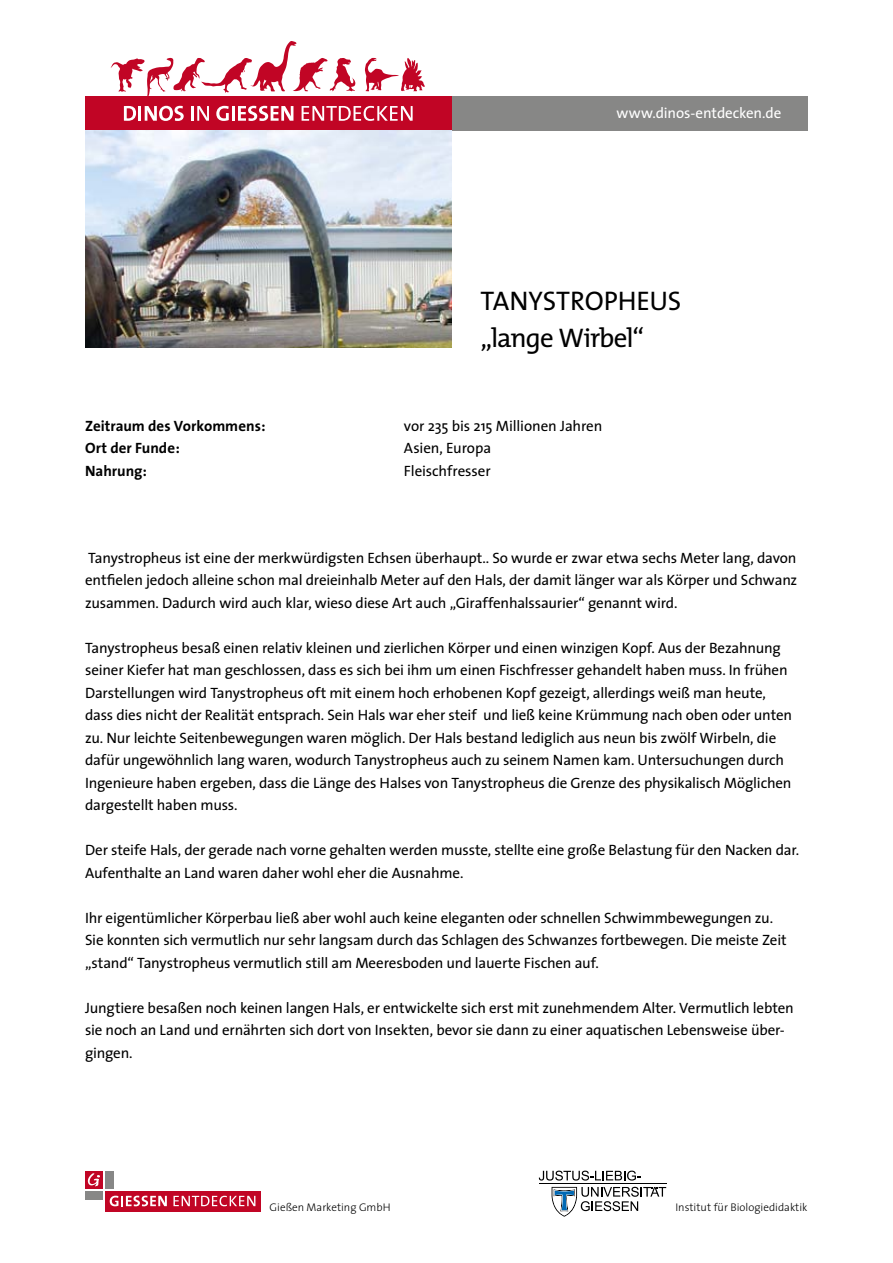
<style>
.page{position:relative;width:893px;height:1263px;background:#fff}
.page>*{position:absolute;margin:0;border:0;box-sizing:border-box;transform-origin:0 0}
.t1{font:27px/37.5px "The Mix";letter-spacing:-.015em;color:#000}
.t2{font:15px/22.5px "The Sans";letter-spacing:-.01em;color:#000}
.t3{font:700 15px "The Sans";color:#000}
.t4{font:15px "The Sans";letter-spacing:-.005em;color:#fff}
.t5{font:300 11.1px "The Sans";color:#000}
</style>
<div class="page">
<div style="left:434px;top:96px;width:374px;height:35px;background:#878786"></div>
<div style="left:85px;top:96px;width:366px;height:35px;background:#c10525"></div>
<svg style="left:111px;top:41px;width:314px;height:80px"></svg>
<hr style="left:539px;top:1183px;width:127px;height:1px;background:#000">
<svg style="left:539px;top:1170px;width:102px;height:10px"></svg>
<svg style="left:552px;top:1187px;width:114px;height:29px"></svg>
<div style="left:105px;top:1171px;width:9px;height:18px;background:#878786"></div>
<div style="left:85px;top:1191px;width:18px;height:8px;background:#878786"></div>
<div style="left:85px;top:1171px;width:18px;height:18px;background:#c10525"></div>
<svg style="left:88px;top:1173px;width:12px;height:13px"></svg>
<div style="left:105px;top:1190px;width:155px;height:21px;background:#c10525"></div>
<svg style="left:173px;top:1196px;width:82px;height:10px"></svg>
<svg style="left:110px;top:1196px;width:57px;height:10px"></svg>
<img style="left:85px;top:131px;width:367px;height:216px">
<p class="t4" style="left:617px;top:100px;width:166px">www.dinos-entdecken.de</p>
<h1 class="t1" style="left:480px;top:282px;width:202px">TANYSTROPHEUS „LANGE WIRBEL“</h1>
<p class="t3" style="left:85px;top:413px;width:182px">Zeitraum des Vorkommens:</p>
<p class="t2" style="left:404px;top:414px;width:200px">vor 235 bis 215 Millionen Jahren</p>
<p class="t3" style="left:85px;top:436px;width:96px">Ort der Funde:</p>
<p class="t2" style="left:404px;top:437px;width:89px">Asien, Europa</p>
<p class="t3" style="left:85px;top:458px;width:64px">Nahrung:</p>
<p class="t2" style="left:404px;top:459px;width:88px">Fleischfresser</p>
<p class="t2" style="left:85px;top:546px;width:714px;text-align:justify">Tanystropheus ist eine der merkwürdigsten Echsen überhaupt.. So wurde er zwar etwa sechs Meter lang, davon entfielen jedoch alleine schon mal dreieinhalb Meter auf den Hals, der damit länger war als Körper und Schwanz zusammen. Dadurch wird auch klar, wieso diese Art auch „Giraffenhalssaurier“ genannt wird.</p>
<p class="t2" style="left:85px;top:636px;width:709px">Tanystropheus besaß einen relativ kleinen und zierlichen Körper und einen winzigen Kopf. Aus der Bezahnung seiner Kiefer hat man geschlossen, dass es sich bei ihm um einen Fischfresser gehandelt haben muss. In frühen Darstellungen wird Tanystropheus oft mit einem hoch erhobenen Kopf gezeigt, allerdings weiß man heute, dass dies nicht der Realität entsprach. Sein Hals war eher steif und ließ keine Krümmung nach oben oder unten zu. Nur leichte Seitenbewegungen waren möglich. Der Hals bestand lediglich aus neun bis zwölf Wirbeln, die dafür ungewöhnlich lang waren, wodurch Tanystropheus auch zu seinem Namen kam. Untersuchungen durch Ingenieure haben ergeben, dass die Länge des Halses von Tanystropheus die Grenze des physikalisch Möglichen dargestellt haben muss.</p>
<p class="t2" style="left:85px;top:838px;width:716px">Der steife Hals, der gerade nach vorne gehalten werden musste, stellte eine große Belastung für den Nacken dar.<br>Aufenthalte an Land waren daher wohl eher die Ausnahme.</p>
<p class="t2" style="left:85px;top:906px;width:703px">Ihr eigentümlicher Körperbau ließ aber wohl auch keine eleganten oder schnellen Schwimmbewegungen zu.<br>Sie konnten sich vermutlich nur sehr langsam durch das Schlagen des Schwanzes fortbewegen. Die meiste Zeit „stand“ Tanystropheus vermutlich still am Meeresboden und lauerte Fischen auf.</p>
<p class="t2" style="left:85px;top:996px;width:710px">Jungtiere besaßen noch keinen langen Hals, er entwickelte sich erst mit zunehmendem Alter. Vermutlich lebten sie noch an Land und ernährten sich dort von Insekten, bevor sie dann zu einer aquatischen Lebensweise über&shy;gingen.</p>
<p class="t5" style="left:270px;top:1198px;width:123px">Gießen Marketing GmbH</p>
<p class="t5" style="left:675px;top:1198px;width:134px">Institut für Biologiedidaktik</p>
</div>
